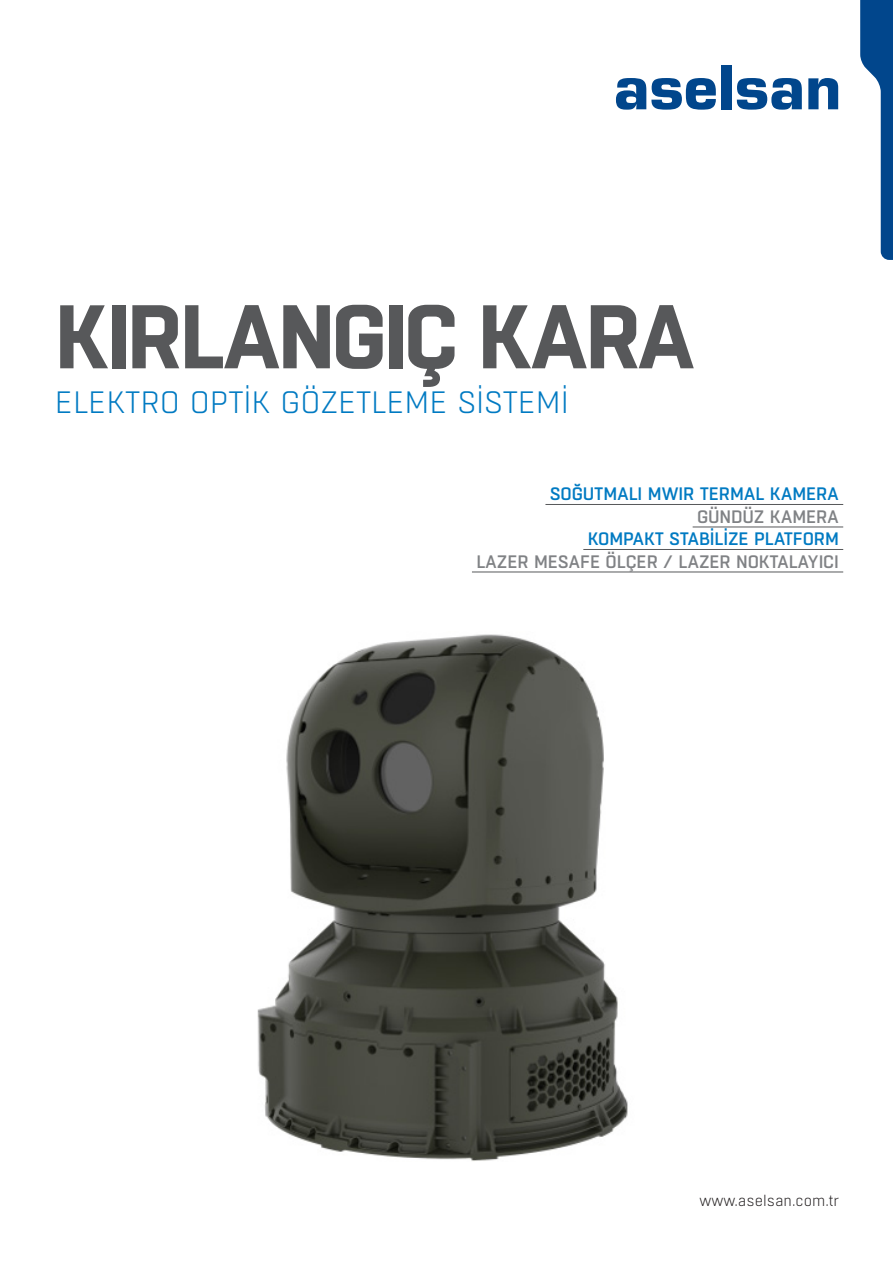
<style>
.page{position:relative;width:893px;height:1263px;background:#fff}
.page>*{position:absolute;margin:0;border:0;box-sizing:border-box;transform-origin:0 0}
.t1{font:700 90px "Boxed";letter-spacing:-.04em;color:#57585a}
.t2{font:300 30.9px "Boxed";letter-spacing:-.005em;color:#007ac2}
.t3{font:500 18px "Boxed";letter-spacing:-.01em;color:#007ac2}
.t4{font:500 18px "Boxed";letter-spacing:-.01em;color:#808285}
.t5{font:300 15px "Boxed";color:#231f20}
</style>
<div class="page">
<svg style="left:616px;top:78px;width:100px;height:32px"></svg>
<div style="left:721px;top:65px;width:10px;height:44px;background:#01468c"></div>
<svg style="left:737px;top:78px;width:65px;height:32px"></svg>
<svg style="left:808px;top:78px;width:30px;height:31px"></svg>
<svg style="left:860px;top:0;width:33px;height:260px"></svg>
<hr style="left:545px;top:504px;width:298px;height:1px;background:#57585a">
<hr style="left:693px;top:527px;width:150px;height:1px;background:#57585a">
<hr style="left:583px;top:549px;width:260px;height:1px;background:#57585a">
<hr style="left:472px;top:572px;width:371px;height:1px;background:#57585a">
<img style="left:257px;top:634px;width:371px;height:527px">
<p class="t1" style="left:55px;top:276px;width:643px">KIRLANGIÇ KARA</p>
<p class="t2" style="left:55px;top:383px;width:515px">ELEKTRO OPTIK GÖZETLEME SISTEMI</p>
<p class="t3" style="left:550px;top:483px;width:291px">SOĞUTMALI MWIR TERMAL KAMERA</p>
<p class="t4" style="left:697px;top:505px;width:143px">GÜNDÜZ KAMERA</p>
<p class="t3" style="left:588px;top:528px;width:253px">KOMPAKT STABİLİZE PLATFORM</p>
<p class="t4" style="left:476px;top:550px;width:364px">LAZER MESAFE ÖLÇER / LAZER NOKTALAYICI</p>
<p class="t5" style="left:700px;top:1191px;width:141px">www.aselsan.com.tr</p>
</div>
